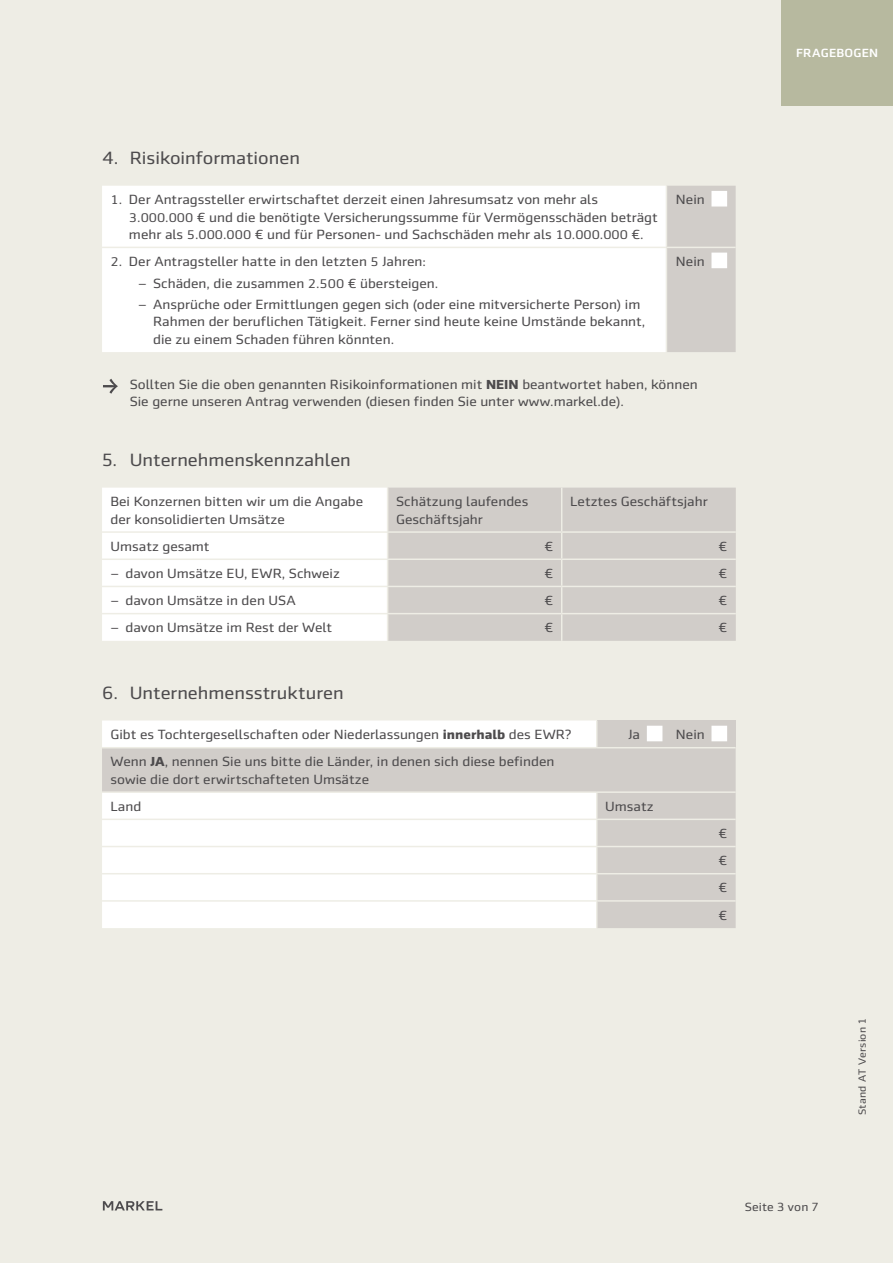
<style>
.page{position:relative;width:893px;height:1263px;background:#eeede5}
.page>*{position:absolute;margin:0;border:0;box-sizing:border-box;transform-origin:0 0}
.t1{font:18px "Markel Sans";color:#4d4b4d}
.t2{font:13.5px/17.2px "Markel Sans";color:#4d4b4d}
.t3{font:12px "Markel Sans";letter-spacing:.01em;color:#4d4b4d}
.t4{font:500 12px "Markel Sans";letter-spacing:.02em;color:#fff}
.t5{font:10.5px "Markel Sans";letter-spacing:.02em;color:#4d4b4d}
.s1{font-size:12.75px}
.s2{font-weight:700;font-size:13.2px}
</style>
<div class="page">
<svg style="left:103px;top:1201px;width:59px;height:9px"></svg>
<div style="left:781px;top:0;width:112px;height:105px;background:#b7b99f"></div>
<div style="left:102px;top:186px;width:564px;height:166px;background:#fff"></div>
<div style="left:667px;top:186px;width:69px;height:166px;background:#d1cdc9"></div>
<hr style="left:102px;top:247px;width:564px;height:1px;background:#eeede5">
<hr style="left:666px;top:247px;width:70px;height:1px;background:#eeede5">
<div style="left:711px;top:191px;width:16px;height:16px;background:#fff;border:2px solid #fff"></div>
<div style="left:711px;top:253px;width:16px;height:15px;background:#fff"></div>
<div style="left:388px;top:488px;width:348px;height:153px;background:#d1cdc9"></div>
<hr style="left:561px;top:488px;width:1px;height:43px;background:#eeede5">
<hr style="left:388px;top:531px;width:174px;height:2px;background:#eeede5">
<hr style="left:562px;top:531px;width:174px;height:2px;background:#eeede5">
<hr style="left:388px;top:558px;width:174px;height:2px;background:#eeede5">
<hr style="left:562px;top:558px;width:174px;height:2px;background:#eeede5">
<hr style="left:388px;top:586px;width:174px;height:1px;background:#eeede5">
<hr style="left:562px;top:586px;width:174px;height:1px;background:#eeede5">
<hr style="left:388px;top:613px;width:174px;height:1px;background:#eeede5">
<div style="left:102px;top:488px;width:285px;height:153px;background:#fff"></div>
<hr style="left:562px;top:613px;width:174px;height:1px;background:#eeede5">
<svg style="left:561px;top:533px;width:1px;height:108px"></svg>
<div style="left:102px;top:720px;width:494px;height:27px;background:#fff"></div>
<div style="left:597px;top:720px;width:139px;height:28px;background:#d1cdc9"></div>
<svg style="left:102px;top:748px;width:634px;height:180px;background:#ebeae8"></svg>
<hr style="left:102px;top:791px;width:495px;height:2px;background:#eeede5">
<hr style="left:597px;top:747px;width:139px;height:1px;background:#eeede5">
<hr style="left:102px;top:818px;width:495px;height:2px;background:#eeede5">
<hr style="left:597px;top:818px;width:139px;height:2px;background:#eeede5">
<hr style="left:102px;top:846px;width:495px;height:1px;background:#eeede5">
<hr style="left:597px;top:846px;width:139px;height:1px;background:#eeede5">
<hr style="left:102px;top:873px;width:495px;height:1px;background:#eeede5">
<hr style="left:597px;top:873px;width:139px;height:1px;background:#eeede5">
<hr style="left:102px;top:900px;width:495px;height:2px;background:#eeede5">
<hr style="left:597px;top:900px;width:139px;height:2px;background:#eeede5">
<svg style="left:596px;top:793px;width:1px;height:135px"></svg>
<hr style="left:597px;top:791px;width:139px;height:2px;background:#eeede5">
<div style="left:647px;top:726px;width:15px;height:15px;background:#fff"></div>
<div style="left:711px;top:726px;width:16px;height:15px;background:#fff"></div>
<svg style="left:103px;top:379px;width:15px;height:15px"></svg>
<h1 class="t1" style="left:102px;top:148px;width:199px">4. Risikoinformationen</h1>
<p class="t2" style="left:129px;top:191px;width:530px;text-indent:-18px"><span class="s1">1</span>. Der Antragssteller erwirtschaftet derzeit einen Jahresumsatz von mehr als<br><span class="s1">3</span>.<span class="s1">000</span>.<span class="s1">000</span> € und die benötigte Versicherungssumme für Vermögensschäden beträgt mehr als <span class="s1">5</span>.<span class="s1">000</span>.<span class="s1">000</span> € und für Personen- und Sachschäden mehr als <span class="s1">10</span>.<span class="s1">000</span>.<span class="s1">000</span> €.</p>
<p class="t2" style="left:676px;top:191px;width:30px">Nein</p>
<p class="t2" style="left:138px;top:251px;width:504px;line-height:21.5px;text-indent:-28px"><span class="s1">2</span>. Der Antragsteller hatte in den letzten <span class="s1">5</span> Jahren:<br>‒ Schäden, die zusammen <span class="s1">2</span>.<span class="s1">500</span> € übersteigen.<br>‒ Ansprüche oder Ermittlungen gegen sich (oder eine mitversicherte Person) im</p>
<p class="t2" style="left:153px;top:313px;width:494px">Rahmen der beruflichen Tätigkeit. Ferner sind heute keine Umstände bekannt, die zu einem Schaden führen könnten.</p>
<p class="t2" style="left:676px;top:253px;width:30px">Nein</p>
<p class="t2" style="left:130px;top:376px;width:570px">Sollten Sie die oben genannten Risikoinformationen mit <span class="s2">NEIN</span> beantwortet haben, können<br>Sie gerne unseren Antrag verwenden (diesen finden Sie unter www.markel.de).</p>
<h1 class="t1" style="left:102px;top:450px;width:250px">5. Unternehmenskennzahlen</h1>
<p class="t2" style="left:111px;top:493px;width:254px">Bei Konzernen bitten wir um die Angabe der konsolidierten Umsätze</p>
<p class="t2" style="left:396px;top:493px;width:134px">Schätzung laufendes<br>Geschäftsjahr</p>
<p class="t2" style="left:570px;top:493px;width:139px">Letztes Geschäftsjahr</p>
<p class="t2" style="left:111px;top:538px;width:101px">Umsatz gesamt</p>
<p class="t2" style="left:545px;top:538px;width:10px">€</p>
<p class="t2" style="left:719px;top:538px;width:10px">€</p>
<p class="t2" style="left:111px;top:565px;width:231px">‒ davon Umsätze EU, EWR, Schweiz</p>
<p class="t2" style="left:545px;top:565px;width:10px">€</p>
<p class="t2" style="left:719px;top:565px;width:10px">€</p>
<p class="t2" style="left:111px;top:592px;width:187px">‒ davon Umsätze in den USA</p>
<p class="t2" style="left:545px;top:592px;width:10px">€</p>
<p class="t2" style="left:719px;top:592px;width:10px">€</p>
<p class="t2" style="left:111px;top:619px;width:223px">‒ davon Umsätze im Rest der Welt</p>
<p class="t2" style="left:545px;top:619px;width:10px">€</p>
<p class="t2" style="left:719px;top:619px;width:10px">€</p>
<h1 class="t1" style="left:102px;top:683px;width:243px">6. Unternehmensstrukturen</h1>
<p class="t2" style="left:111px;top:726px;width:463px">Gibt es Tochtergesellschaften oder Niederlassungen <span class="s2">innerhalb</span> des EWR?</p>
<p class="t2" style="left:628px;top:726px;width:13px">Ja</p>
<p class="t2" style="left:676px;top:726px;width:30px">Nein</p>
<p class="t2" style="left:111px;top:753px;width:445px">Wenn <span class="s2">JA</span>, nennen Sie uns bitte die Länder, in denen sich diese befinden sowie die dort erwirtschafteten Umsätze</p>
<p class="t2" style="left:111px;top:798px;width:32px">Land</p>
<p class="t2" style="left:605px;top:798px;width:50px">Umsatz</p>
<p class="t2" style="left:718px;top:820px;width:10px;line-height:27.2px;text-align:justify">€ € € €</p>
<p class="t4" style="left:796px;top:46px;width:84px">FRAGEBOGEN</p>
<p class="t3" style="left:745px;top:1200px;width:75px">Seite 3 von 7</p>
<p class="t5" style="left:856px;top:1115px;width:98px;rotate:-90deg">Stand AT Version 1</p>
</div>
